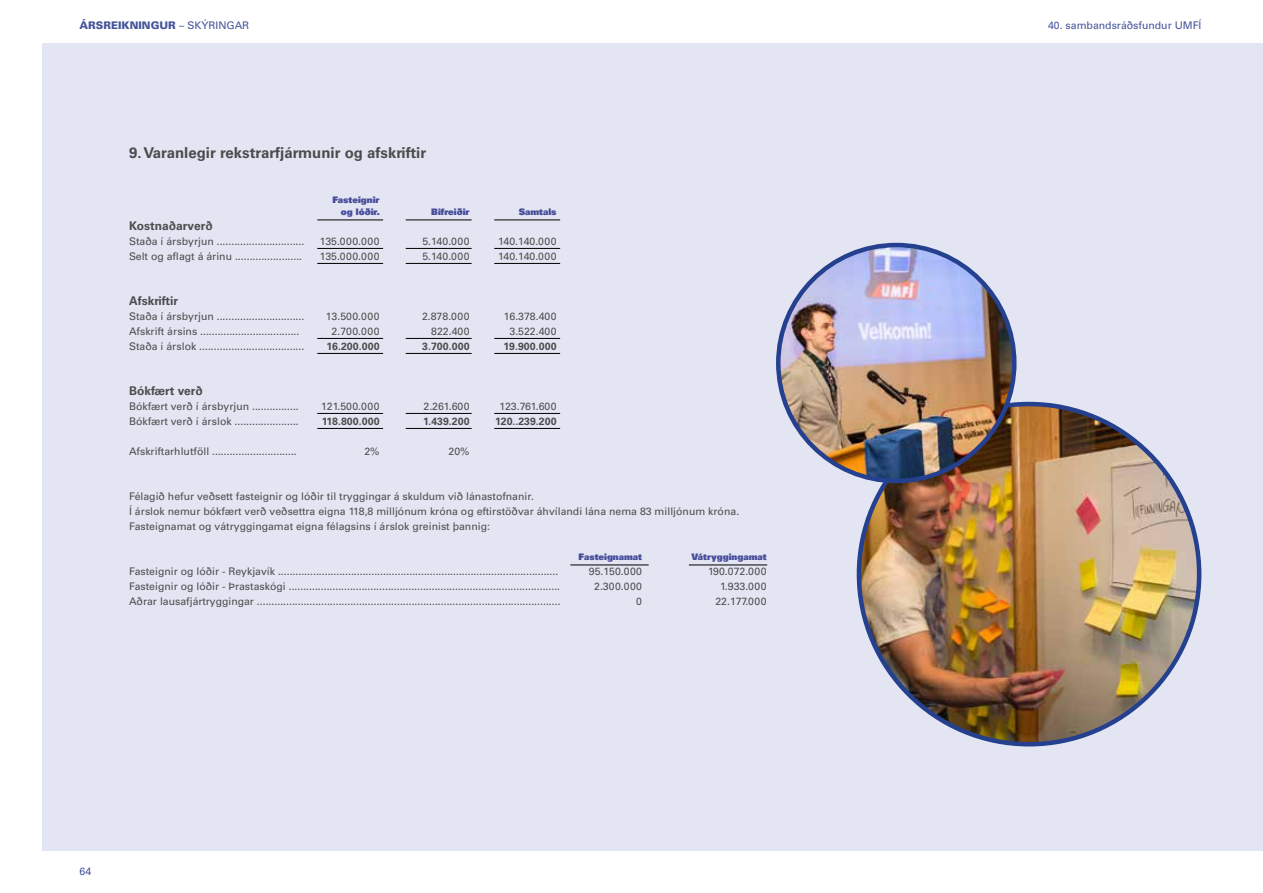
<style>
.page{position:relative;width:1263px;height:893px;background:#fff}
.page>*{position:absolute;margin:0;border:0;box-sizing:border-box;transform-origin:0 0}
.t1{font:700 15px "Univers LT Std";color:#4c4c4e}
.t2{font:700 12px "Univers LT Std";color:#4c4c4e}
.t3{font:10.5px/15px "Univers LT Std";color:#4c4c4e}
.t4{font:700 10.5px "Univers LT Std";color:#4c4c4e}
.t5{font:10.5px "Univers LT Std";color:#45549a}
.t6{font:900 10.5px "Univers LT Std";color:#45549a}
.t7{font:10.5px "Univers LT Std";letter-spacing:.04em;color:#4c4c4e}
.t8{font:10.5px "Univers LT Std";letter-spacing:.02em;color:#4c4c4e}
.t9{font:9px/12px "Univers LT Std X Black";color:#474d9b;text-align:right}
.s1{font-weight:400}
</style>
<div class="page">
<div style="left:43px;top:43px;width:1220px;height:807px;background:#e3e6f2"></div>
<hr style="left:317px;top:220px;width:66px;height:1px;background:#000">
<hr style="left:317px;top:248px;width:66px;height:1px;background:#000">
<hr style="left:317px;top:263px;width:66px;height:1px;background:#000">
<hr style="left:317px;top:338px;width:66px;height:1px;background:#000">
<hr style="left:317px;top:353px;width:66px;height:1px;background:#000">
<hr style="left:317px;top:413px;width:66px;height:1px;background:#000">
<hr style="left:317px;top:428px;width:66px;height:1px;background:#000">
<hr style="left:406px;top:220px;width:66px;height:1px;background:#000">
<hr style="left:406px;top:248px;width:66px;height:1px;background:#000">
<hr style="left:406px;top:263px;width:66px;height:1px;background:#000">
<hr style="left:406px;top:338px;width:66px;height:1px;background:#000">
<hr style="left:406px;top:353px;width:66px;height:1px;background:#000">
<hr style="left:406px;top:413px;width:66px;height:1px;background:#000">
<hr style="left:406px;top:428px;width:66px;height:1px;background:#000">
<hr style="left:494px;top:220px;width:66px;height:1px;background:#000">
<hr style="left:494px;top:248px;width:66px;height:1px;background:#000">
<hr style="left:494px;top:263px;width:66px;height:1px;background:#000">
<hr style="left:494px;top:338px;width:66px;height:1px;background:#000">
<hr style="left:494px;top:353px;width:66px;height:1px;background:#000">
<hr style="left:494px;top:413px;width:66px;height:1px;background:#000">
<hr style="left:494px;top:428px;width:66px;height:1px;background:#000">
<hr style="left:570px;top:565px;width:79px;height:1px;background:#000">
<hr style="left:689px;top:565px;width:78px;height:1px;background:#000">
<img style="left:859px;top:406px;width:340px;height:338px">
<img style="left:778px;top:245px;width:236px;height:236px;border-radius:118px">
<p class="t6" style="left:80px;top:19px;width:171px">ÁRSREIKNINGUR <span class="s1">– SKÝRINGAR</span></p>
<p class="t5" style="left:1048px;top:19px;width:155px">40. sambandsráðsfundur UMFÍ</p>
<h1 class="t1" style="left:129px;top:144px;width:299px">9. Varanlegir rekstrarfjármunir og afskriftir</h1>
<p class="t9" style="left:332px;top:193px;width:49px">Fasteignir og lóðir.</p>
<p class="t9" style="left:431px;top:205px;width:40px">Bifreiðir</p>
<p class="t9" style="left:519px;top:205px;width:39px">Samtals</p>
<p class="t2" style="left:129px;top:219px;width:85px">Kostnaðarverð</p>
<p class="t3" style="left:129px;top:234px;width:177px">Staða í ársbyrjun ..............................</p>
<p class="t7" style="left:320px;top:235px;width:61px">135.000.000</p>
<p class="t3" style="left:422px;top:234px;width:49px">5.140.000</p>
<p class="t3" style="left:498px;top:234px;width:60px">140.140.000</p>
<p class="t3" style="left:129px;top:249px;width:175px">Selt og aflagt á árinu .......................</p>
<p class="t7" style="left:320px;top:250px;width:61px">135.000.000</p>
<p class="t3" style="left:422px;top:249px;width:49px">5.140.000</p>
<p class="t3" style="left:498px;top:249px;width:60px">140.140.000</p>
<p class="t2" style="left:129px;top:294px;width:51px">Afskriftir</p>
<p class="t3" style="left:129px;top:309px;width:177px">Staða í ársbyrjun ..............................</p>
<p class="t3" style="left:326px;top:309px;width:55px">13.500.000</p>
<p class="t3" style="left:422px;top:309px;width:49px">2.878.000</p>
<p class="t3" style="left:504px;top:309px;width:54px">16.378.400</p>
<p class="t3" style="left:129px;top:324px;width:172px">Afskrift ársins ..................................</p>
<p class="t3" style="left:332px;top:324px;width:49px">2.700.000</p>
<p class="t3" style="left:431px;top:324px;width:40px">822.400</p>
<p class="t3" style="left:509px;top:324px;width:49px">3.522.400</p>
<p class="t3" style="left:129px;top:339px;width:177px">Staða í árslok ....................................</p>
<p class="t4" style="left:326px;top:340px;width:55px">16.200.000</p>
<p class="t4" style="left:422px;top:340px;width:49px">3.700.000</p>
<p class="t4" style="left:504px;top:340px;width:54px">19.900.000</p>
<p class="t2" style="left:129px;top:384px;width:75px">Bókfært verð</p>
<p class="t3" style="left:129px;top:399px;width:171px">Bókfært verð í ársbyrjun ................</p>
<p class="t8" style="left:321px;top:400px;width:60px">121.500.000</p>
<p class="t3" style="left:423px;top:399px;width:48px">2.261.600</p>
<p class="t3" style="left:499px;top:399px;width:59px">123.761.600</p>
<p class="t3" style="left:129px;top:414px;width:171px">Bókfært verð í árslok ......................</p>
<p class="t4" style="left:322px;top:415px;width:59px">118.800.000</p>
<p class="t4" style="left:423px;top:415px;width:48px">1.439.200</p>
<p class="t4" style="left:495px;top:415px;width:63px">120..239.200</p>
<p class="t3" style="left:129px;top:444px;width:169px">Afskriftarhlutföll .............................</p>
<p class="t3" style="left:364px;top:444px;width:17px">2%</p>
<p class="t3" style="left:449px;top:444px;width:23px">20%</p>
<p class="t3" style="left:129px;top:489px;width:612px">Félagið hefur veðsett fasteignir og lóðir til tryggingar á skuldum við lánastofnanir.<br>Í árslok nemur bókfært verð veðsettra eigna 118,8 milljónum króna og eftirstöðvar áhvílandi lána nema 83 milljónum króna.<br>Fasteignamat og vátryggingamat eigna félagsins í árslok greinist þannig:</p>
<p class="t9" style="left:578px;top:550px;width:65px">Fasteignamat</p>
<p class="t9" style="left:691px;top:550px;width:77px">Vátryggingamat</p>
<p class="t3" style="left:129px;top:564px;width:431px">Fasteignir og lóðir - Reykjavík ................................................................................................</p>
<p class="t3" style="left:589px;top:564px;width:55px">95.150.000</p>
<p class="t3" style="left:708px;top:564px;width:60px">190.072.000</p>
<p class="t3" style="left:129px;top:579px;width:433px">Fasteignir og lóðir - Þrastaskógi .............................................................................................</p>
<p class="t3" style="left:594px;top:579px;width:49px">2.300.000</p>
<p class="t3" style="left:720px;top:579px;width:48px">1.933.000</p>
<p class="t3" style="left:129px;top:594px;width:433px">Aðrar lausafjártryggingar ........................................................................................................</p>
<p class="t3" style="left:636px;top:594px;width:7px">0</p>
<p class="t3" style="left:715px;top:594px;width:53px">22.177.000</p>
<p class="t5" style="left:80px;top:865px;width:13px">64</p>
</div>
